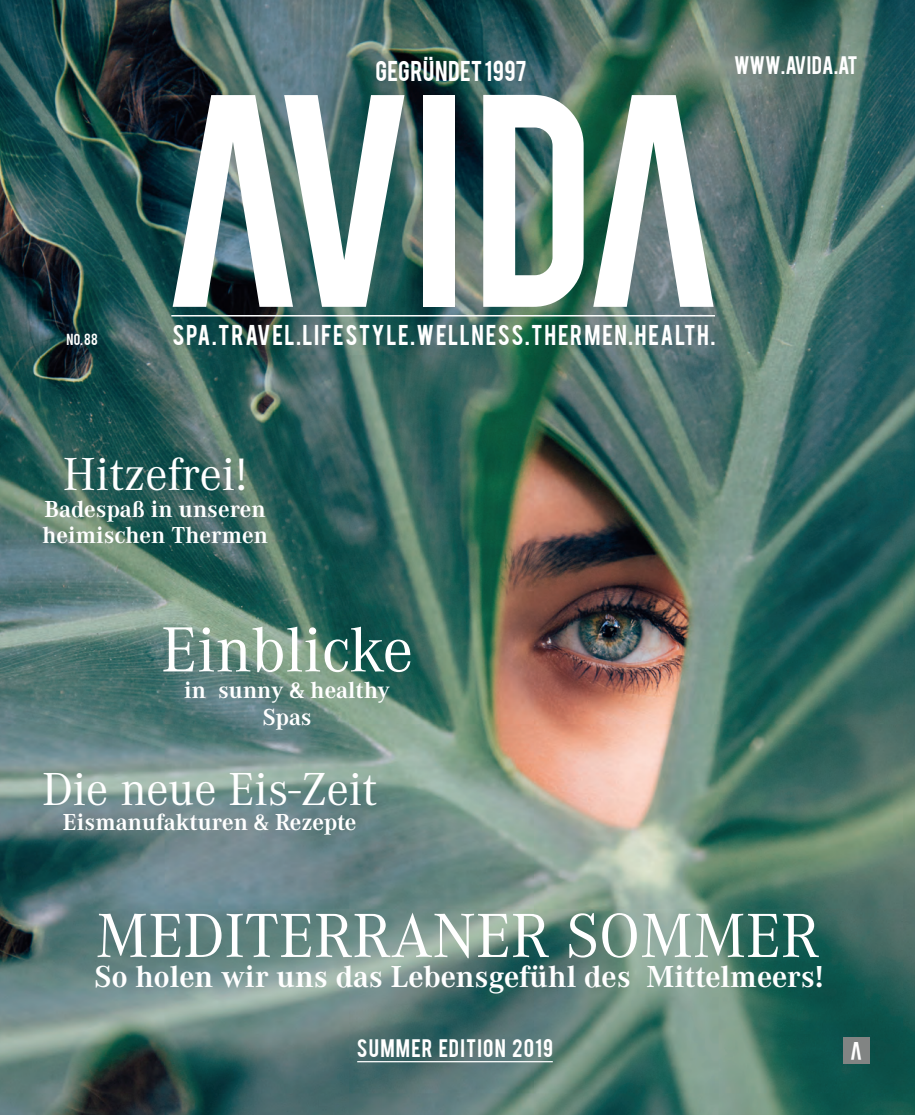
<style>
.page{position:relative;width:915px;height:1115px;background:#fff}
.page>*{position:absolute;margin:0;border:0;box-sizing:border-box;transform-origin:0 0}
.t1{font:66px "Corporate A";color:#fff}
.t2{font:64.5px "Corporate A";color:#fff}
.t3{font:48px "Corporate A";color:#fff}
.t4{font:700 31.5px "Corporate A";color:#fff}
.t5{font:700 24px/27px "Corporate A";color:#fff;text-align:center}
.t6{font:22.5px "Bebas";letter-spacing:.06em;color:#fff}
.t7{font:22.5px "Bebas";letter-spacing:.025em;color:#fff}
.t8{font:19.95px "Bebas";letter-spacing:.055em;color:#fff}
.t9{font:19.95px "Bebas";color:#fff}
.t10{font:12.6px "Bebas";color:#fff}
</style>
<div class="page">
<img style="left:0;top:0;width:914px;height:1114px">
<hr style="left:357px;top:1060px;width:195px;height:1px;background:#fff">
<svg style="left:593px;top:95px;width:120px;height:212px"></svg>
<svg style="left:173px;top:95px;width:231px;height:212px"></svg>
<div style="left:422px;top:95px;width:32px;height:212px;background:#fff"></div>
<svg style="left:483px;top:95px;width:100px;height:212px"></svg>
<hr style="left:171px;top:315px;width:543px;height:1px;background:#fff">
<div style="left:843px;top:1036px;width:26px;height:27px;background:#818483"></div>
<p class="t6" style="left:423px;top:34px;width:12px">..</p>
<p class="t7" style="left:375px;top:55px;width:153px">GEGRUNDET 1997</p>
<p class="t9" style="left:733px;top:50px;width:125px">WWW.AVIDA.AT</p>
<p class="t10" style="left:66px;top:330px;width:33px">NO. 88</p>
<p class="t6" style="left:172px;top:318px;width:544px">SPA.TRAVEL.LIFESTYLE.WELLNESS.THERMEN.HEALTH.</p>
<h3 class="t3" style="left:63px;top:442px;width:185px">Hitzefrei!</h3>
<p class="t5" style="left:42px;top:495px;width:227px;line-height:25.5px;text-align:left">Badespaß in unseren heimischen Thermen</p>
<h1 class="t1" style="left:161px;top:605px;width:253px">Einblicke</h1>
<p class="t5" style="left:184px;top:676px;width:207px">in sunny &amp; healthy<br>Spas</p>
<h3 class="t3" style="left:42px;top:756px;width:336px">Die neue Eis-Zeit</h3>
<p class="t5" style="left:63px;top:807px;width:295px">Eismanufakturen &amp; Rezepte</p>
<h2 class="t2" style="left:95px;top:891px;width:725px">MEDITERRANER SOMMER</h2>
<h3 class="t4" style="left:94px;top:955px;width:731px">So holen wir uns das Lebensgefühl des Mittelmeers!</h3>
<p class="t8" style="left:357px;top:1032px;width:198px">SUMMER EDITION 2019</p>
<p class="t8" style="left:861px;top:1065px;width:13px;rotate:-180deg">V</p>
</div>
